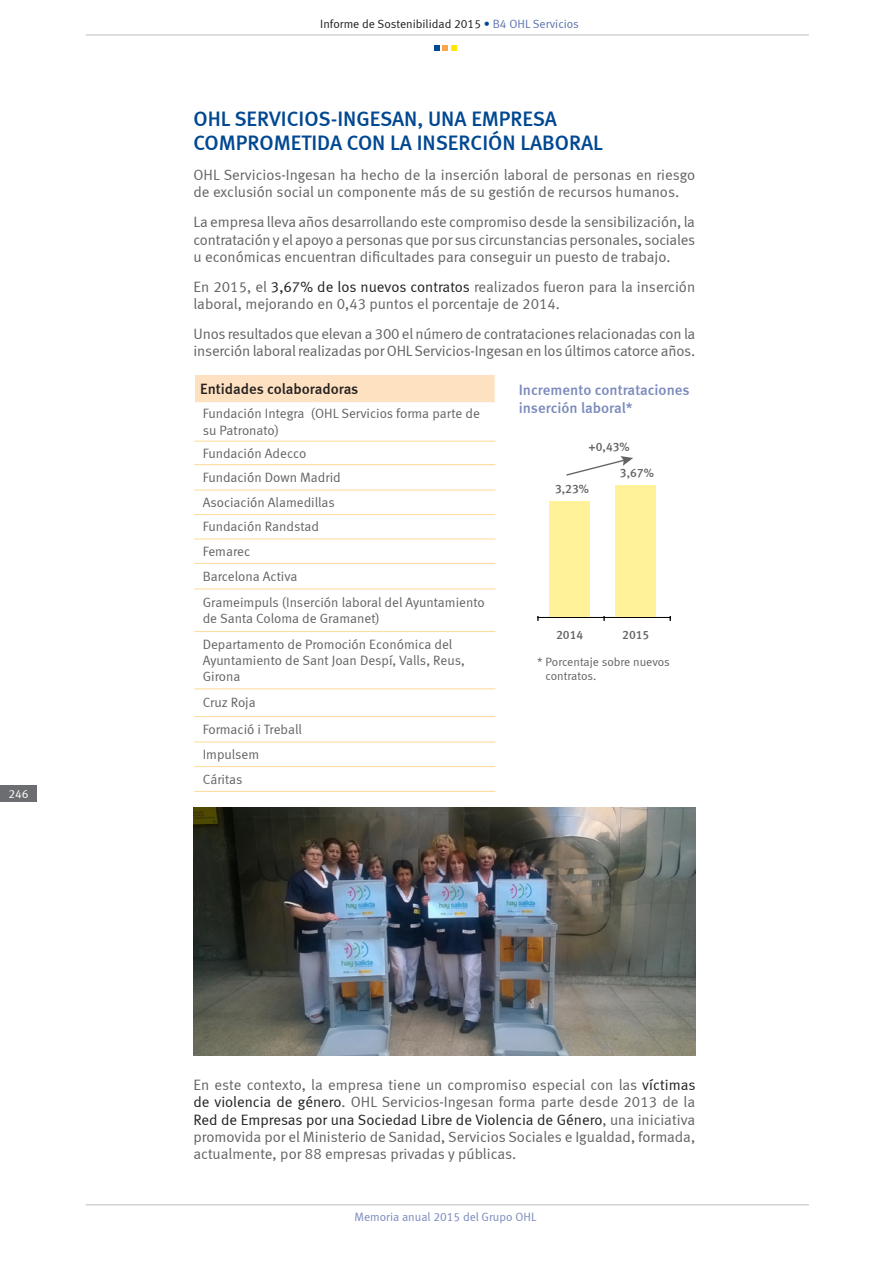
<style>
.page{position:relative;width:893px;height:1263px;background:#fff}
.page>*{position:absolute;margin:0;border:0;box-sizing:border-box;transform-origin:0 0}
.t1{font:21px/24.2px "Meta Medium LF";color:#014892}
.t2{font:15px/17.2px "Meta Normal LF";letter-spacing:-.005em;color:#636366}
.t3{font:15px/18px "Meta Medium LF";color:#7a89bc}
.t4{font:15px "Meta Medium LF";letter-spacing:-.005em;color:#231f20}
.t5{font:13.5px/24.9px "Meta Normal LF";color:#636366}
.t6{font:12.15px "Meta Medium LF";color:#636366}
.t7{font:12px "Meta Normal LF";color:#231f20}
.t8{font:12px/14.4px "Meta Normal LF";letter-spacing:-.005em;color:#636366}
.t9{font:12px "Meta Normal LF";color:#7a89bc}
.t10{font:12px "Meta Normal LF";color:#fff}
.s1{color:#014892}
.s2{color:#5b73ae}
.s3{color:#231f20}
</style>
<div class="page">
<hr style="left:86px;top:1204px;width:723px;height:1px;background:#bcbdc0">
<hr style="left:86px;top:35px;width:723px;height:1px;background:#bcbdc0">
<svg style="left:434px;top:45px;width:22px;height:5px"></svg>
<div style="left:0;top:786px;width:36px;height:16px;background:#6c6d70"></div>
<div style="left:194px;top:375px;width:301px;height:28px;background:#fee1c1"></div>
<hr style="left:193px;top:375px;width:2px;height:27px;background:#fff">
<hr style="left:194px;top:441px;width:301px;height:1px;background:#fedda3">
<hr style="left:194px;top:464px;width:301px;height:1px;background:#fedda3">
<hr style="left:194px;top:489px;width:301px;height:2px;background:#fedda3">
<hr style="left:194px;top:514px;width:301px;height:1px;background:#fedda3">
<hr style="left:194px;top:538px;width:301px;height:2px;background:#fedda3">
<hr style="left:194px;top:563px;width:301px;height:1px;background:#fedda3">
<hr style="left:194px;top:588px;width:301px;height:1px;background:#fedda3">
<hr style="left:194px;top:631px;width:301px;height:1px;background:#fedda3">
<hr style="left:194px;top:688px;width:301px;height:1px;background:#fedda3">
<hr style="left:194px;top:716px;width:301px;height:1px;background:#fedda3">
<hr style="left:194px;top:741px;width:301px;height:2px;background:#fedda3">
<hr style="left:194px;top:766px;width:301px;height:1px;background:#fedda3">
<hr style="left:194px;top:791px;width:301px;height:1px;background:#fedda3">
<hr style="left:193px;top:402px;width:303px;height:1px;background:#fff">
<img style="left:193px;top:808px;width:502px;height:248px">
<hr style="left:538px;top:617px;width:132px;height:1px;background:#000001">
<div style="left:616px;top:485px;width:40px;height:132px;background:#fff298"></div>
<div style="left:549px;top:501px;width:41px;height:116px;background:#fff298"></div>
<svg style="left:566px;top:456px;width:67px;height:20px"></svg>
<p class="t10" style="left:8px;top:787px;width:22px">246</p>
<p class="t7" style="left:320px;top:17px;width:260px">Informe de Sostenibilidad 2015 <span class="s1">•</span> <span class="s2">B4 OHL Servicios</span></p>
<h1 class="t1" style="left:193px;top:106px;width:411px">OHL SERVICIOS-INGESAN, UNA EMPRESA<br>COMPROMETIDA CON LA INSERCIÓN LABORAL</h1>
<p class="t2" style="left:193px;top:166px;width:503px">OHL Servicios-Ingesan ha hecho de la inserción laboral de personas en riesgo de exclusión social un componente más de su gestión de recursos humanos.</p>
<p class="t2" style="left:193px;top:213px;width:503px;text-align:justify">La empresa lleva años desarrollando este compromiso desde la sensibilización, la contratación y el apoyo a personas que por sus circunstancias personales, sociales u económicas encuentran dificultades para conseguir un puesto de trabajo.</p>
<p class="t2" style="left:193px;top:278px;width:503px">En 2015, el <span class="s3">3,67% de los nuevos contratos</span> realizados fueron para la inserción laboral, mejorando en 0,43 puntos el porcentaje de 2014.</p>
<p class="t2" style="left:193px;top:325px;width:503px">Unos resultados que elevan a 300 el número de contrataciones relacionadas con la inserción laboral realizadas por OHL Servicios-Ingesan en los últimos catorce años.</p>
<p class="t4" style="left:200px;top:380px;width:160px">Entidades colaboradoras</p>
<p class="t5" style="left:203px;top:405px;width:279px;line-height:16.2px">Fundación Integra (OHL Servicios forma parte de su Patronato)</p>
<p class="t5" style="left:203px;top:440px;width:284px">Fundación Adecco<br>Fundación Down Madrid<br>Asociación Alamedillas<br>Fundación Randstad<br>Femarec<br>Barcelona Activa<br>Grameimpuls (Inserción laboral del Ayuntamiento</p>
<p class="t5" style="left:203px;top:605px;width:251px;line-height:25.7px">de Santa Coloma de Gramanet)<br>Departamento de Promoción Económica del</p>
<p class="t5" style="left:203px;top:652px;width:264px;line-height:16.2px">Ayuntamiento de Sant Joan Despí, Valls, Reus,<br>Girona</p>
<p class="t5" style="left:203px;top:689px;width:101px;line-height:26.5px">Cruz Roja<br>Formació i Treball</p>
<p class="t5" style="left:203px;top:742px;width:58px">Impulsem<br>Cáritas</p>
<p class="t3" style="left:519px;top:381px;width:172px">Incremento contrataciones inserción laboral*</p>
<p class="t6" style="left:588px;top:440px;width:43px">+0,43%</p>
<p class="t6" style="left:620px;top:466px;width:35px">3,67%</p>
<p class="t6" style="left:555px;top:481px;width:35px">3,23%</p>
<p class="t6" style="left:556px;top:628px;width:29px">2014</p>
<p class="t6" style="left:622px;top:628px;width:29px">2015</p>
<p class="t8" style="left:545px;top:654px;width:126px;text-indent:-8px">* Porcentaje sobre nuevos contratos.</p>
<p class="t2" style="left:193px;top:1076px;width:503px;text-align:justify">En este contexto, la empresa tiene un compromiso especial con las <span class="s3">víctimas de violencia de género</span>. OHL Servicios-Ingesan forma parte desde 2013 de la <span class="s3">Red de Empresas por una Sociedad Libre de Violencia de Género</span>, una iniciativa promovida por el Ministerio de Sanidad, Servicios Sociales e Igualdad, formada, actualmente, por 88 empresas privadas y públicas.</p>
<p class="t9" style="left:355px;top:1209px;width:183px">Memoria anual 2015 del Grupo OHL</p>
</div>
